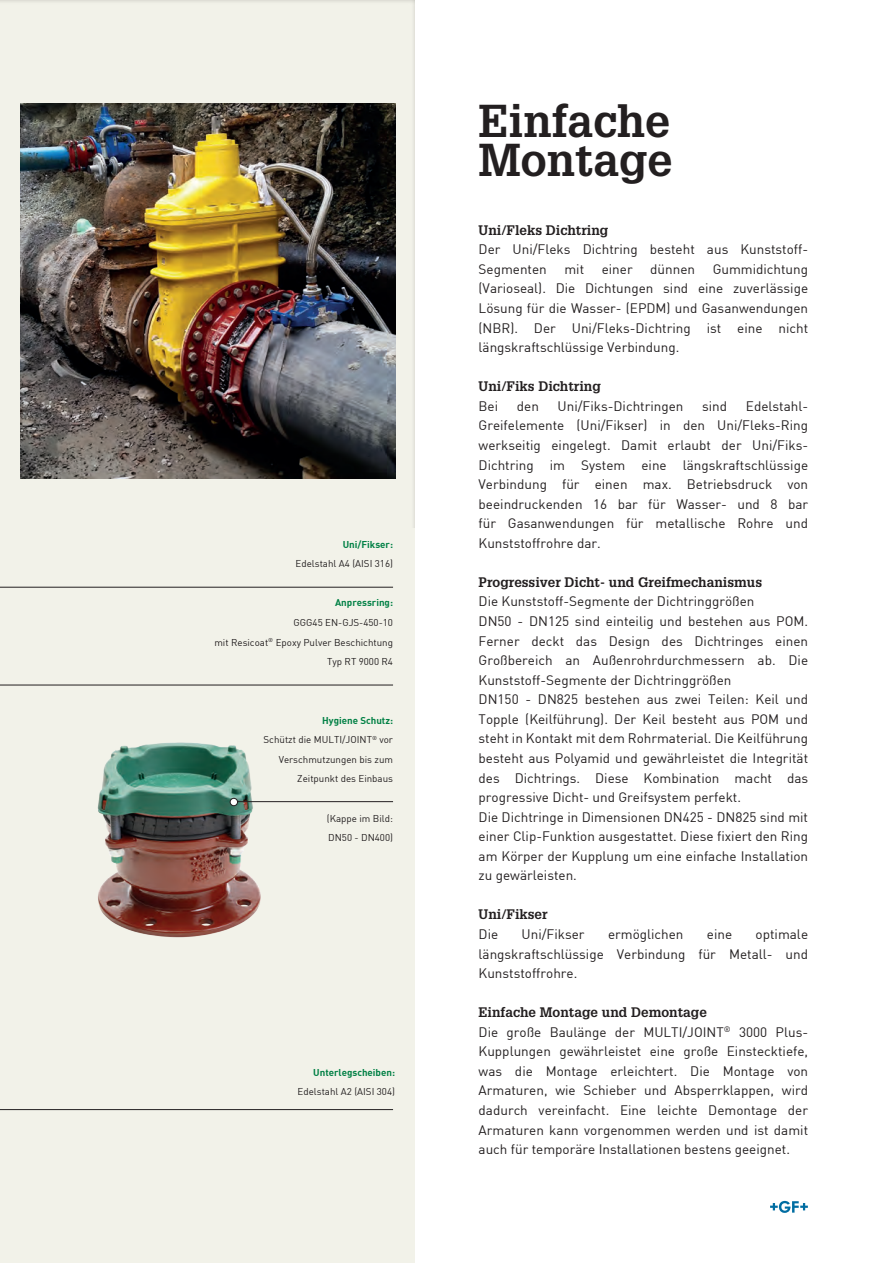
<style>
.page{position:relative;width:893px;height:1263px;background:#fff}
.page>*{position:absolute;margin:0;border:0;box-sizing:border-box;transform-origin:0 0}
.t1{font:700 45px/39.2px "Glypha LT Pro";color:#231f20}
.t2{font:13.5px/19.5px "DIN";color:#231f20;text-align:justify}
.t3{font:700 13.5px "Glypha LT Pro";color:#231f20}
.t4{font:9.75px/19.5px "DIN";color:#231f20;text-align:right}
.t5{font:700 9.75px "DIN";color:#008044}
.s1{font-weight:700;color:#008044}
</style>
<div class="page">
<svg style="left:770px;top:1201px;width:38px;height:12px"></svg>
<div style="left:0;top:0;width:417px;height:1263px;background:#f2f2e9"></div>
<img style="left:97px;top:742px;width:171px;height:196px">
<hr style="left:0;top:685px;width:393px;height:1px;background:#231f20">
<hr style="left:0;top:1109px;width:393px;height:1px;background:#231f20">
<hr style="left:0;top:587px;width:393px;height:1px;background:#231f20">
<hr style="left:234px;top:801px;width:159px;height:1px;background:#231f20">
<div style="left:230px;top:798px;width:8px;height:8px;background:#fff;border-radius:50%"></div>
<div style="left:230px;top:798px;width:8px;height:8px;border:1px solid #231f20;border-radius:50%"></div>
<img style="left:20px;top:103px;width:375px;height:375px">
<p class="t5" style="left:343px;top:538px;width:52px">Uni/Fikser:</p>
<p class="t4" style="left:296px;top:554px;width:99px">Edelstahl A4 (AISI 316)</p>
<p class="t5" style="left:335px;top:596px;width:59px">Anpressring:</p>
<p class="t4" style="left:214px;top:612px;width:180px">GGG45 EN-GJS-450-10<br>mit Resicoat<sup>®</sup> Epoxy Pulver Beschichtung<br>Typ RT 9000 R4</p>
<p class="t4" style="left:264px;top:710px;width:131px"><span class="s1">Hygiene Schutz:<br></span>Schützt die MULTI/JOINT<sup>®</sup> vor<br>Verschmutzungen bis zum<br>Zeitpunkt des Einbaus</p>
<p class="t4" style="left:327px;top:808px;width:68px;text-align:left">(Kappe im Bild:<br>DN50 - DN400)</p>
<p class="t5" style="left:313px;top:1066px;width:83px">Unterlegscheiben:</p>
<p class="t4" style="left:298px;top:1082px;width:99px">Edelstahl A2 (AISI 304)</p>
<h1 class="t1" style="left:478px;top:100px;width:196px">Einfache<br>Montage</h1>
<p class="t3" style="left:479px;top:222px;width:131px">Uni/Fleks Dichtring</p>
<p class="t2" style="left:479px;top:239px;width:331px">Der Uni/Fleks Dichtring besteht aus Kunststoff-<br>Segmenten</p>
<p class="t2" style="left:479px;top:259px;width:331px;text-indent:234px">Gummidichtung (Varioseal). Die Dichtungen sind eine zuverlässige Lösung für die Wasser- (EPDM) und Gasanwendungen (NBR). Der Uni/Fleks-Dichtring ist eine nicht längskraftschlüssige Verbindung.</p>
<p class="t3" style="left:479px;top:378px;width:124px">Uni/Fiks Dichtring</p>
<p class="t2" style="left:479px;top:396px;width:21px">Bei</p>
<p class="t2" style="left:517px;top:396px;width:24px">den</p>
<p class="t2" style="left:558px;top:396px;width:127px">Uni/Fiks-Dichtringen</p>
<p class="t2" style="left:702px;top:396px;width:27px">sind</p>
<p class="t2" style="left:564px;top:259px;width:21px">mit</p>
<p class="t2" style="left:602px;top:259px;width:32px">einer</p>
<p class="t2" style="left:650px;top:259px;width:46px">dünnen</p>
<p class="t2" style="left:479px;top:396px;width:331px;text-indent:267px">Edelstahl-Greifelemente (Uni/Fikser) in den Uni/Fleks-Ring werkseitig eingelegt. Damit erlaubt der Uni/Fiks-Dichtring im System eine längskraftschlüssige Verbindung für einen max. Betriebsdruck von beeindruckenden 16 bar für Wasser- und 8 bar für Gasanwendungen für metallische Rohre und Kunststoffrohre dar.</p>
<p class="t3" style="left:479px;top:574px;width:285px">Progressiver Dicht- und Greifmechanismus</p>
<p class="t2" style="left:479px;top:592px;width:331px;text-align:left">Die Kunststoff-Segmente der Dichtringgrößen<br>DN50 - DN125 sind einteilig und bestehen aus POM.<br>Ferner deckt das Design des Dichtringes einen Großbereich an Außenrohrdurchmessern ab. Die Kunststoff-Segmente der Dichtringgrößen<br>DN150 - DN825 bestehen aus zwei Teilen: Keil und Topple (Keilführung). Der Keil besteht aus POM und steht in Kontakt mit dem Rohrmaterial. Die Keilführung besteht aus Polyamid und gewährleistet die Integrität des Dichtrings. Diese Kombination macht das progressive Dicht- und Greifsystem perfekt.<br>Die Dichtringe in Dimensionen DN425 - DN825 sind mit einer Clip-Funktion ausgestattet. Diese fixiert den Ring am Körper der Kupplung um eine einfache Installation zu gewärleisten.</p>
<p class="t3" style="left:479px;top:906px;width:70px">Uni/Fikser</p>
<p class="t2" style="left:479px;top:924px;width:21px">Die</p>
<p class="t2" style="left:522px;top:924px;width:65px">Uni/Fikser</p>
<p class="t2" style="left:608px;top:924px;width:77px">ermöglichen</p>
<p class="t2" style="left:707px;top:924px;width:27px">eine</p>
<p class="t2" style="left:479px;top:924px;width:331px;text-indent:277px">optimale längskraftschlüssige Verbindung für Metall- und Kunststoffrohre.</p>
<p class="t3" style="left:479px;top:1004px;width:230px">Einfache Montage und Demontage</p>
<p class="t2" style="left:479px;top:1022px;width:331px">Die große Baulänge der MULTI/JOINT<sup>®</sup> 3000 Plus-Kupplungen gewährleistet eine große Einstecktiefe, was die Montage erleichtert. Die Montage von Armaturen, wie Schieber und Absperrklappen, wird dadurch vereinfacht. Eine leichte Demontage der Armaturen kann vorgenommen werden und ist damit auch für temporäre Installationen bestens geeignet.</p>
</div>
